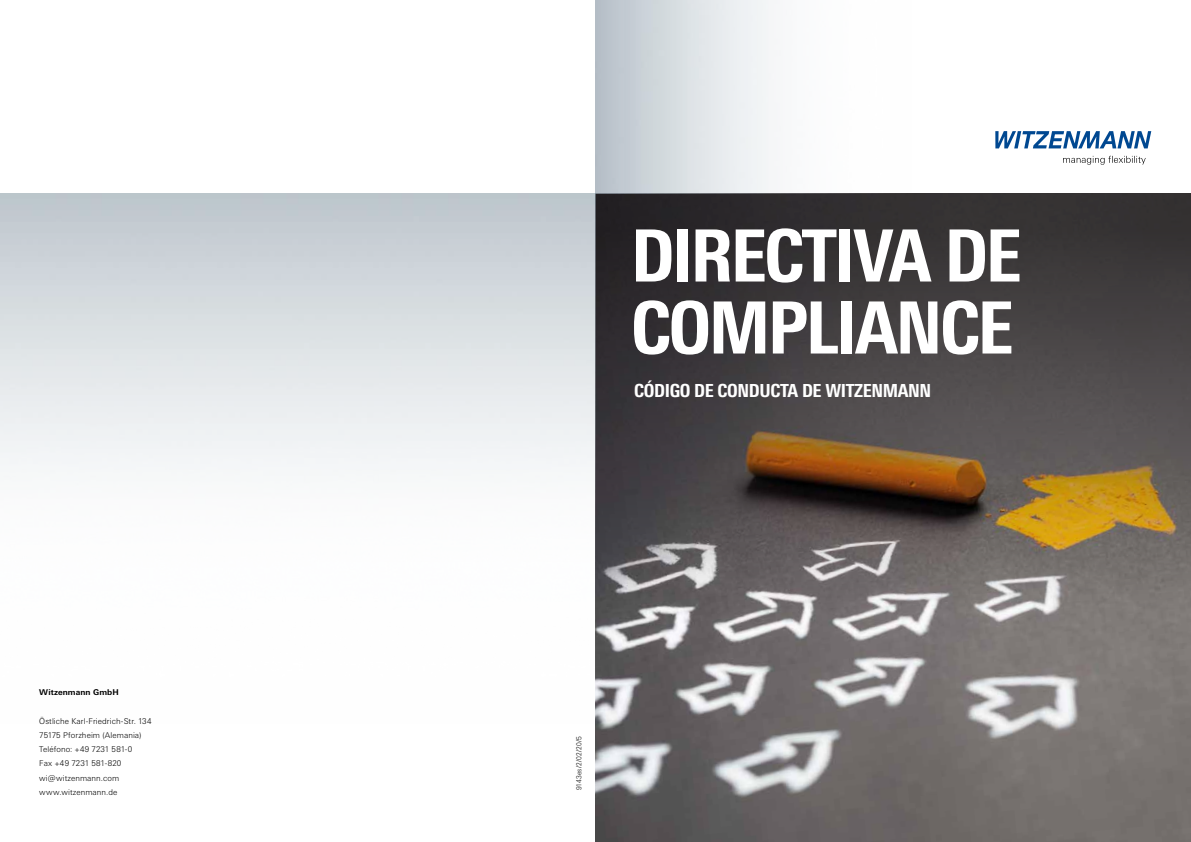
<style>
.page{position:relative;width:1191px;height:842px;background:#fff}
.page>*{position:absolute;margin:0;border:0;box-sizing:border-box;transform-origin:0 0}
.t1{font:800 condensed 72px/72px "Univers Next Pro";letter-spacing:-.035em;color:#fff}
.t2{font:800 condensed 18px "Univers Next Pro";letter-spacing:-.02em;color:#fff}
.t3{font:300 8px/14.2px "Univers Next Pro";letter-spacing:.01em;color:#000}
.t4{font:700 8px "Univers Next Pro";letter-spacing:.015em;color:#000}
.t5{font:300 7px "Univers Next Pro";letter-spacing:.015em;color:#000;scale:.95 1}
</style>
<div class="page">
<img style="left:595px;top:0;width:596px;height:842px">
<svg style="left:595px;top:193px;width:596px;height:431px;background:#554d48"></svg>
<svg style="left:995px;top:131px;width:156px;height:17px"></svg>
<svg style="left:1063px;top:156px;width:82px;height:9px"></svg>
<p class="t4" style="left:39px;top:688px;width:81px">Witzenmann GmbH</p>
<p class="t3" style="left:39px;top:714px;width:114px">Östliche Karl-Friedrich-Str. 134<br>75175 Pforzheim (Alemania)<br>Teléfono: +49 7231 581-0<br>Fax +49 7231 581-820 wi@witzenmann.com www.witzenmann.de</p>
<h1 class="t1" style="left:631px;top:219px;width:392px">DIRECTIVA DE<br>COMPLIANCE</h1>
<h2 class="t2" style="left:634px;top:380px;width:299px">CÓDIGO DE CONDUCTA DE WITZENMANN</h2>
<p class="t5" style="left:575px;top:790px;width:58px;rotate:-90deg">9143es/2/02/20/5</p>
</div>
